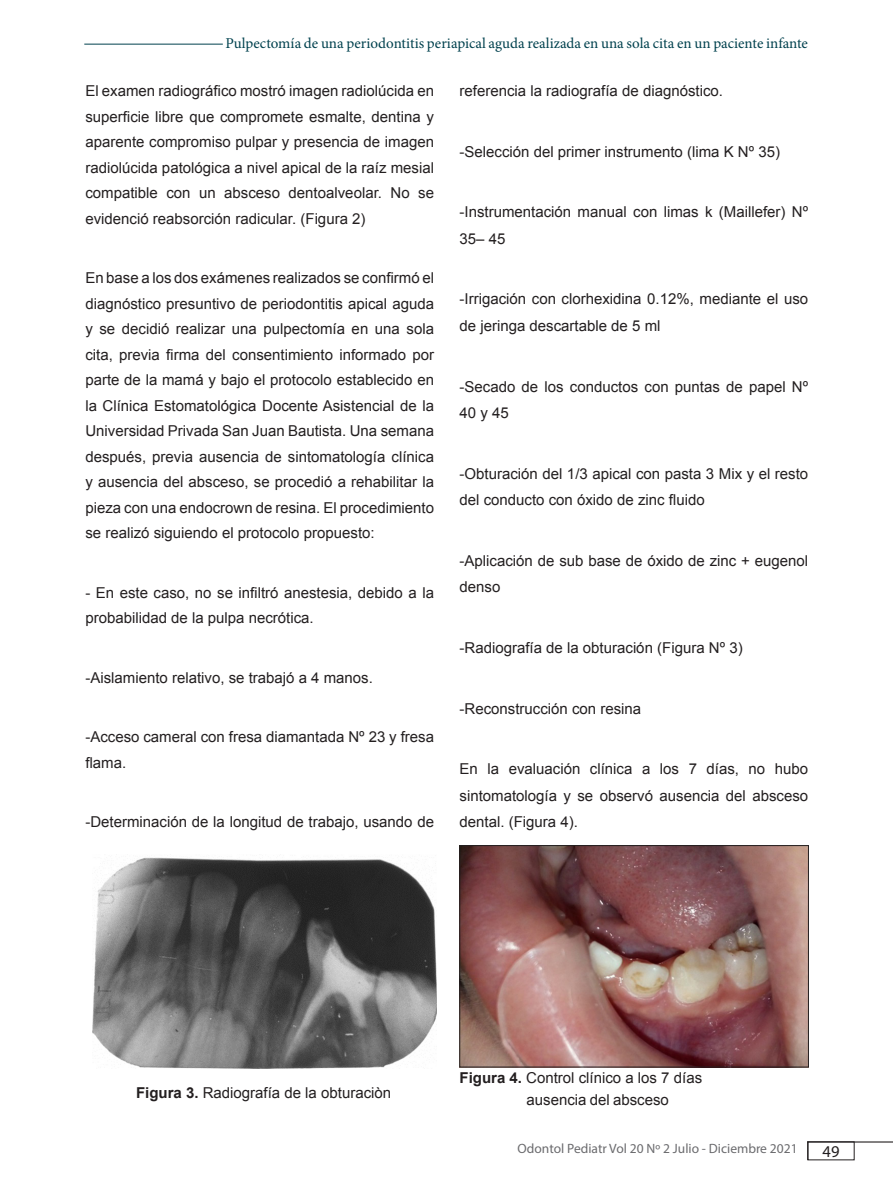
<style>
.page{position:relative;width:893px;height:1191px;background:#fff}
.page>*{position:absolute;margin:0;border:0;box-sizing:border-box;transform-origin:0 0}
.t1{font:16.5px "Myriad Pro";color:#231f20}
.Titulo{font:15px/25.5px "Arial";color:#231f20}
.Texto_figura{font:15px "Minion Pro";color:#00414e}
.t2{font:13.5px "Myriad Pro";color:#6b6b6e}
.s1{font-weight:700}
</style>
<div class="page">
<hr style="left:84px;top:44px;width:139px;height:1px;background:#00414e">
<svg style="left:807px;top:1142px;width:1px;height:18px"></svg>
<hr style="left:807px;top:1141px;width:86px;height:1px;background:#231f20">
<img style="left:92px;top:857px;width:345px;height:211px">
<img style="left:462px;top:847px;width:345px;height:218px">
<div style="left:460px;top:845px;width:349px;height:222px;border:1px solid #231f20"></div>
<p class="Texto_figura" style="left:225px;top:33px;width:584px">Pulpectomía de una periodontitis periapical aguda realizada en una sola cita en un paciente infante</p>
<p class="Titulo" style="left:85px;top:78px;width:350px;text-align:justify">El examen radiográfico mostró imagen radiolúcida en superficie libre que compromete esmalte, dentina y aparente compromiso pulpar y presencia de imagen radiolúcida patológica a nivel apical de la raíz mesial compatible con un absceso dentoalveolar. No se evidenció reabsorción radicular. (Figura 2)</p>
<p class="Titulo" style="left:460px;top:78px;width:265px">referencia la radiografía de diagnóstico.</p>
<p class="Titulo" style="left:460px;top:138px;width:322px">-Selección del primer instrumento (lima K Nº 35)</p>
<p class="Titulo" style="left:460px;top:198px;width:350px;line-height:26.5px">-Instrumentación manual con limas k (Maillefer) Nº<br>35– 45</p>
<p class="Titulo" style="left:85px;top:265px;width:350px;text-align:justify">En base a los dos exámenes realizados se confirmó el diagnóstico presuntivo de periodontitis apical aguda y se decidió realizar una pulpectomía en una sola cita, previa firma del consentimiento informado por parte de la mamá y bajo el protocolo establecido en la Clínica Estomatológica Docente Asistencial de la Universidad Privada San Juan Bautista. Una semana después, previa ausencia de sintomatología clínica y ausencia del absceso, se procedió a rehabilitar la pieza con una endocrown de resina. El procedimiento se realizó siguiendo el protocolo propuesto:</p>
<p class="Titulo" style="left:85px;top:579px;width:350px">- En este caso, no se infiltró anestesia, debido a la probabilidad de la pulpa necrótica.</p>
<p class="Titulo" style="left:85px;top:664px;width:289px">-Aislamiento relativo, se trabajó a 4 manos.</p>
<p class="Titulo" style="left:85px;top:724px;width:350px">-Acceso cameral con fresa diamantada Nº 23 y fresa flama.</p>
<p class="Titulo" style="left:85px;top:809px;width:350px">-Determinación de la longitud de trabajo, usando de</p>
<p class="Titulo" style="left:460px;top:286px;width:350px;line-height:26.5px">-Irrigación con clorhexidina 0.12%, mediante el uso de jeringa descartable de 5 ml</p>
<p class="Titulo" style="left:460px;top:373px;width:350px;line-height:26.5px">-Secado de los conductos con puntas de papel Nº<br>40 y 45</p>
<p class="Titulo" style="left:460px;top:460px;width:350px;line-height:26.5px">-Obturación del 1/3 apical con pasta 3 Mix y el resto del conducto con óxido de zinc fluido</p>
<p class="Titulo" style="left:460px;top:547px;width:350px;line-height:26.5px">-Aplicación de sub base de óxido de zinc + eugenol denso</p>
<p class="Titulo" style="left:460px;top:635px;width:285px">-Radiografía de la obturación (Figura Nº 3)</p>
<p class="Titulo" style="left:460px;top:695px;width:183px">-Reconstrucción con resina</p>
<p class="Titulo" style="left:460px;top:755px;width:350px;line-height:26.5px;text-align:justify">En la evaluación clínica a los 7 días, no hubo sintomatología y se observó ausencia del absceso dental. (Figura 4).</p>
<p class="Titulo" style="left:136px;top:1080px;width:257px"><span class="s1">Figura 3.</span> Radiografía de la obturaciòn</p>
<p class="Titulo" style="left:460px;top:1064px;width:244px"><span class="s1">Figura 4.</span> Control clínico a los 7 días</p>
<p class="Titulo" style="left:526px;top:1086px;width:144px">ausencia del absceso</p>
<p class="t2" style="left:518px;top:1140px;width:282px">Odontol Pediatr Vol 20 Nº 2 Julio - Diciembre 2021</p>
<p class="t1" style="left:823px;top:1141px;width:18px">49</p>
</div>
